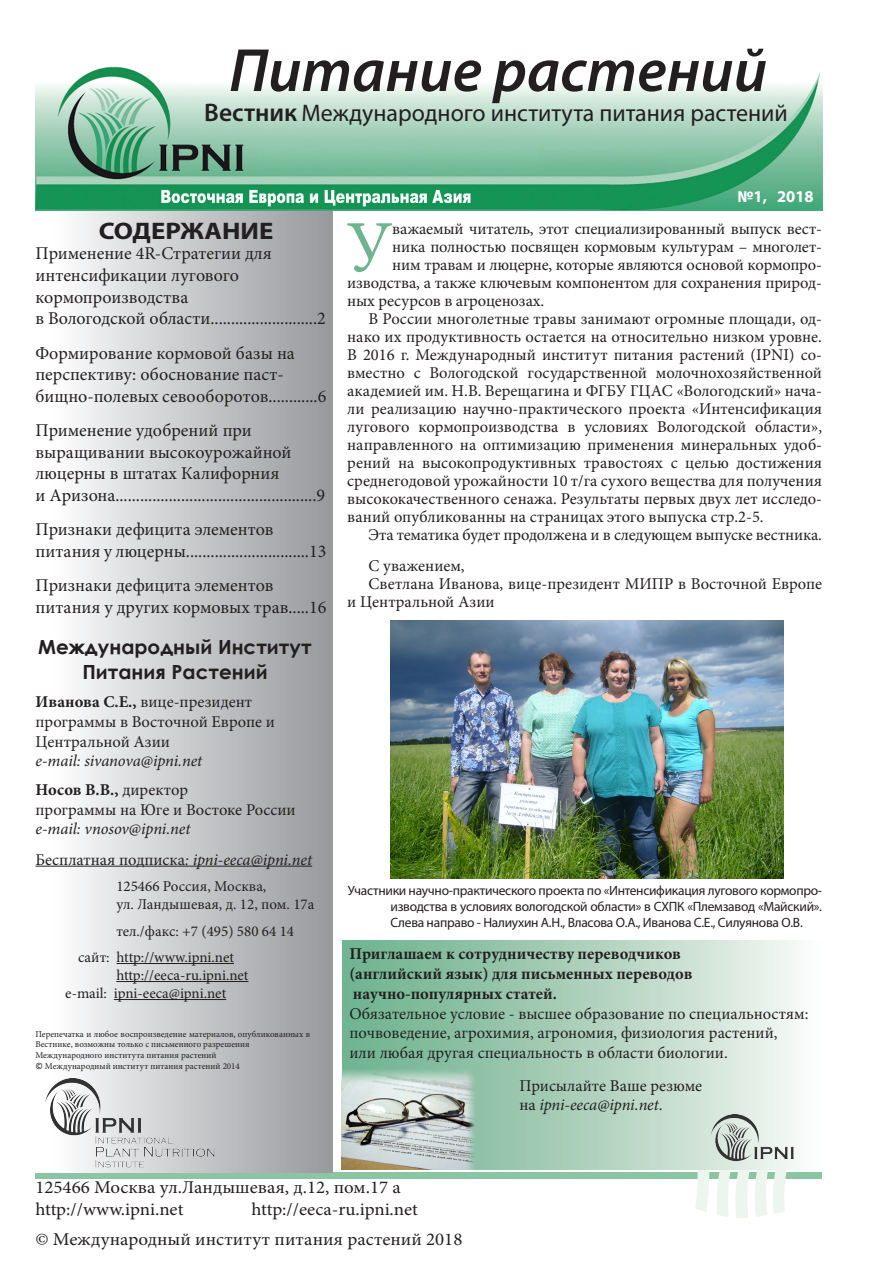
<style>
.page{position:relative;width:893px;height:1263px;background:#fff}
.page>*{position:absolute;margin:0;border:0;box-sizing:border-box;transform-origin:0 0}
.Буквица{font:71.85px "Minion Pro";color:#6fb491}
.t1{font:italic 600 61.5px "Myriad Pro";color:#231f20}
.t2{font:24px "Myriad Pro";color:#231f20}
.t3{font:700 24px "Myriad Pro";color:#231f20;scale:1.12 1}
.t4{font:700 19.5px "Century Gothic";color:#231f20}
.t5{font:18px/21.6px "Minion Pro";color:#231f20}
.t6{font:18px "Minion Pro";color:#231f20;scale:1.05 1}
.Основной_текст{font:16.5px/18px "Minion Pro";color:#231f20}
.Буквица-2{font:16.5px "Minion Pro";letter-spacing:-.01em;color:#231f20}
.t7{font:700 16.5px/19.8px "Minion Pro";color:#231f20}
.t8{font:italic 16.5px "Minion Pro";letter-spacing:-.005em;color:#231f20}
.Первый_абзац{font:16.5px/19.8px "Minion Pro";color:#231f20}
.t9{font:700 16.5px "Myriad Pro";color:#fff}
.t10{font:15px "Minion Pro";color:#231f20}
.Подпись_под_рисунком{font:13.5px/16.2px "Myriad Pro";letter-spacing:-.02em;color:#231f20;text-align:justify}
.t11{font:9px/10.8px "Minion Pro";color:#231f20}
.s1{font-weight:600;font-size:25.5px}
.s2{font-weight:700}
.s3{font-weight:400}
.s4{font-style:normal}
.s5{font-family:"Calibri"}
.s6{font-style:italic}
</style>
<div class="page">
<div style="left:35px;top:1172px;width:787px;height:6px;background:#89c6a1"></div>
<div style="left:35px;top:75px;width:298px;height:1097px;background:linear-gradient(to right,#fff,#97989c)"></div>
<img style="left:46px;top:1079px;width:168px;height:88px">
<svg style="left:657px;top:1169px;width:165px;height:49px"></svg>
<hr style="left:36px;top:866px;width:276px;height:1px;background:#231f20">
<hr style="left:117px;top:963px;width:117px;height:1px;background:#231f20">
<hr style="left:116px;top:981px;width:133px;height:1px;background:#231f20">
<hr style="left:114px;top:999px;width:112px;height:1px;background:#231f20">
<img style="left:36px;top:66px;width:786px;height:144px">
<div style="left:342px;top:941px;width:480px;height:228px;background:linear-gradient(to right,#68ae88,#f7f8f5)"></div>
<img style="left:342px;top:1068px;width:135px;height:101px">
<img style="left:711px;top:1114px;width:84px;height:47px">
<img style="left:390px;top:620px;width:393px;height:258px">
<p class="t1" style="left:229px;top:31px;width:540px">Питание растений</p>
<p class="t2" style="left:204px;top:98px;width:585px"><span class="s1">Вестник</span> Международного института питания растений</p>
<p class="t3" style="left:99px;top:215px;width:158px">СОДЕРЖАНИЕ</p>
<p class="t5" style="left:35px;top:243px;width:292px">Применение 4R-Стратегии для интенсификации лугового кормопроизводства<br>в Вологодской области..........................2</p>
<p class="t5" style="left:35px;top:342px;width:292px">Формирование кормовой базы на перспективу: обоснование паст&shy;бищно-полевых севооборотов............6</p>
<p class="t5" style="left:35px;top:420px;width:291px">Применение удобрений при выращивании высокоурожайной люцерны в штатах Калифорния<br>и Аризона.................................................9</p>
<p class="t5" style="left:35px;top:519px;width:292px">Признаки дефицита элементов питания у люцерны..............................13</p>
<p class="t5" style="left:35px;top:575px;width:292px">Признаки дефицита элементов питания у других кормовых трав.....16</p>
<p class="t4" style="left:38px;top:632px;width:275px">Международный Институт</p>
<p class="t4" style="left:82px;top:657px;width:187px">Питания Растений</p>
<p class="Первый_абзац" style="left:36px;top:692px;width:241px"><span class="s2">Иванова С.Е.,</span> вице-президент программы в Восточной Европе и<br>Центральной Азии</p>
<p class="t8" style="left:36px;top:750px;width:168px">e-mail: sivanova@ipni.net</p>
<p class="t7" style="left:36px;top:779px;width:154px">Носов В.В., <span class="s3">директор</span></p>
<p class="Основной_текст" style="left:36px;top:800px;width:262px">программы на Юге и Востоке России</p>
<p class="t8" style="left:36px;top:818px;width:156px">e-mail: vnosov@ipni.net</p>
<p class="t8" style="left:36px;top:848px;width:278px"><span class="s4">Бесплатная подписка</span>: ipni-eeca@ipni.net</p>
<p class="t10" style="left:116px;top:876px;width:152px">125466 Россия, Москва,</p>
<p class="t10" style="left:116px;top:894px;width:199px">ул. Ландышевая, д. 12, пом. 17а</p>
<p class="t10" style="left:116px;top:921px;width:179px">тел./факс: +7 (495) 580 64 14</p>
<p class="t10" style="left:78px;top:947px;width:157px">сайт: http://www.ipni.net</p>
<p class="t10" style="left:116px;top:965px;width:134px">http://eeca-ru.ipni.net</p>
<p class="t10" style="left:65px;top:983px;width:162px">e-mail: ipni-eeca@ipni.net</p>
<p class="t11" style="left:35px;top:1028px;width:276px">Перепечатка и любое воспроизведение материалов, опубликованных в<br>Вестнике, возможны только с письменного разрешения</p>
<p class="t11" style="left:35px;top:1050px;width:183px">Международного института питания растений</p>
<p class="t11" style="left:35px;top:1061px;width:206px"><span class="s5">©</span> Международный институт питания растений 2014</p>
<p class="t9" style="left:738px;top:185px;width:78px">№1, 2018</p>
<p class="Буквица" style="left:346px;top:199px;width:48px">У</p>
<p class="Буквица-2" style="left:392px;top:218px;width:431px">важаемый читатель, этот специализированный выпуск вест-</p>
<p class="Буквица-2" style="left:392px;top:236px;width:431px">ника полностью посвящен кормовым культурам – многолет-</p>
<p class="Буквица-2" style="left:392px;top:254px;width:431px">ним травам и люцерне, которые являются основой кормопро-</p>
<p class="Буквица-2" style="left:347px;top:272px;width:476px">изводства, а также ключевым компонентом для сохранения природ-</p>
<p class="Буквица-2" style="left:347px;top:290px;width:198px">ных ресурсов в агроценозах.</p>
<p class="Основной_текст" style="left:347px;top:310px;width:476px;text-align:justify;text-indent:21px">В России многолетные травы занимают огромные площади, од&shy;нако их продуктивность остается на относительно низком уровне.<br>В 2016 г. Международный институт питания растений (IPNI) со&shy;вместно с Вологодской государственной молочнохозяйственной академией им. Н.В. Верещагина и ФГБУ ГЦАС «Вологодский» нача&shy;ли реализацию научно-практического проекта «Интенсификация лугового кормопроизводства в условиях Вологодской области», направленного на оптимизацию применения минеральных удоб&shy;рений на высокопродуктивных травостоях с целью достижения среднегодовой урожайности 10 т/га сухого вещества для получения высококачественного сенажа. Результаты первых двух лет исследо&shy;ваний опубликованны на страницах этого выпуска стр.2-5.</p>
<p class="Основной_текст" style="left:369px;top:526px;width:455px">Эта тематика будет продолжена и в следующем выпуске вестника.</p>
<p class="Основной_текст" style="left:369px;top:557px;width:98px">С уважением,</p>
<p class="Основной_текст" style="left:347px;top:575px;width:476px;text-indent:21px">Светлана Иванова, вице-президент МИПР в Восточной Европе и Центральной Азии</p>
<p class="Подпись_под_рисунком" style="left:390px;top:882px;width:433px;text-indent:-43px">Участники научно-практического проекта по «Интенсификация лугового кормопро&shy;изводства в условиях вологодской области» в СХПК «Племзавод «Майский».<br>Слева направо - Налиухин А.Н., Власова О.А., Иванова С.Е., Силуянова О.В.</p>
<p class="t7" style="left:349px;top:944px;width:333px">Приглашаем к сотрудничеству переводчиков</p>
<p class="t7" style="left:349px;top:963px;width:344px">(английский язык) для письменных переводов научно-популярных статей.</p>
<p class="Основной_текст" style="left:349px;top:1003px;width:461px;line-height:19.8px">Обязательное условие - высшее образование по специальностям: почвоведение, агрохимия, агрономия, физиология растений,<br>или любая другая специальность в области биологии.</p>
<p class="Основной_текст" style="left:519px;top:1075px;width:184px;line-height:19.8px">Присылайте Ваше резюме на <span class="s6">ipni-eeca@ipni.net</span>.</p>
<p class="t6" style="left:35px;top:1175px;width:349px">125466 Москва ул.Ландышевая, д.12, пом.17 a</p>
<p class="t6" style="left:35px;top:1197px;width:142px">http://www.ipni.net</p>
<p class="t6" style="left:251px;top:1197px;width:160px">http://eeca-ru.ipni.net</p>
<p class="t6" style="left:35px;top:1227px;width:408px">© Международный институт питания растений 2018</p>
</div>
